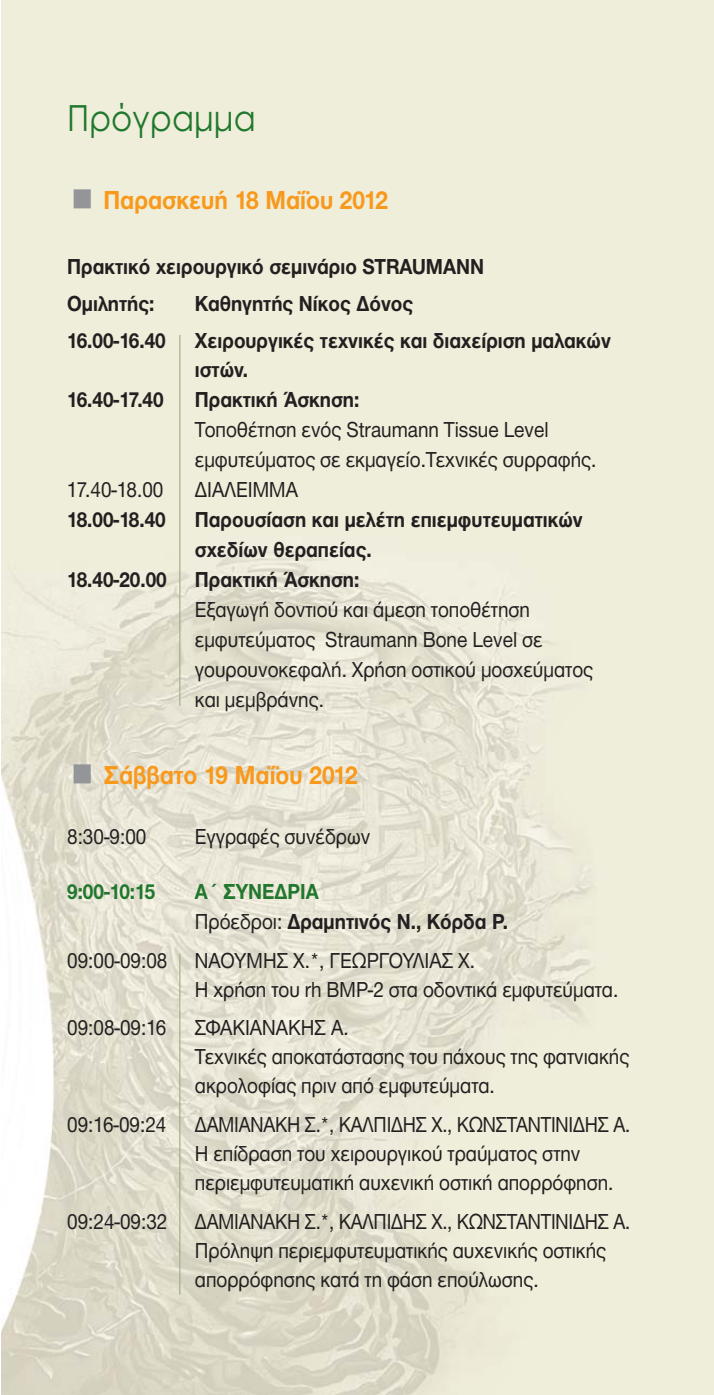
<style>
.page{position:relative;width:714px;height:1395px;background:#fff}
.page>*{position:absolute;margin:0;border:0;box-sizing:border-box;transform-origin:0 0}
.t1{font:36px "Century Gothic";color:#21772d;scale:.9 1}
.t2{font:700 27px "CF Helvetica";color:#f8991c;scale:.9 1}
.t3{font:22.5px/29px "CF Helvetica";color:#231f20;scale:.9 1}
.t4{font:700 22.5px/29.9px "CF Helvetica";color:#231f20;scale:.9 1}
.t5{font:22.5px/29px "CF Helvetica";color:#231f20;scale:.87 1}
.t6{font:700 22.5px "CF Helvetica";color:#21772d;scale:.9 1}
.s1{color:#21772d}
.s2{font-weight:400}
</style>
<div class="page">
<img style="left:1px;top:0;width:712px;height:1395px">
<hr style="left:179px;top:335px;width:1px;height:371px;background:#a1ab81">
<hr style="left:179px;top:954px;width:1px;height:341px;background:#a1ab81">
<svg style="left:74px;top:189px;width:17px;height:19px"></svg>
<svg style="left:74px;top:765px;width:17px;height:19px"></svg>
<h1 class="t1" style="left:67px;top:105px;width:211px">Πρόγραµµα</h1>
<p class="t2" style="left:103px;top:189px;width:318px">Παρασκευή 18 Μαΐου 2012</p>
<p class="t4" style="left:67px;top:251px;width:464px;line-height:36.7px">Πρακτικό χειρουργικό σεµινάριο STRAUMANN<br>Οµιλητής:</p>
<p class="t4" style="left:195px;top:291px;width:244px">Καθηγητής Νίκος ∆όνος</p>
<p class="t4" style="left:67px;top:327px;width:111px">16.00-16.40</p>
<p class="t4" style="left:195px;top:327px;width:463px">Χειρουργικές τεχνικές και διαχείριση µαλακών ιστών.</p>
<p class="t4" style="left:67px;top:387px;width:109px">16.40-17.40</p>
<p class="t4" style="left:195px;top:387px;width:184px">Πρακτική Άσκηση:</p>
<p class="t3" style="left:195px;top:417px;width:447px;line-height:29.9px">Τοποθέτηση ενός Straumann Tissue Level εµφυτεύµατος σε εκµαγείο.Τεχνικές συρραφής.</p>
<p class="t3" style="left:67px;top:477px;width:108px">17.40-18.00</p>
<p class="t3" style="left:195px;top:477px;width:116px">∆ΙΑΛΕΙΜΜΑ</p>
<p class="t4" style="left:67px;top:507px;width:111px">18.00-18.40</p>
<p class="t4" style="left:195px;top:507px;width:432px">Παρουσίαση και µελέτη επιεµφυτευµατικών</p>
<p class="t4" style="left:195px;top:537px;width:198px">σχεδίων θεραπείας.</p>
<p class="t4" style="left:67px;top:567px;width:326px">18.40-20.00 Πρακτική Άσκηση:</p>
<p class="t3" style="left:195px;top:597px;width:444px;line-height:29.9px">Εξαγωγή δοντιού και άµεση τοποθέτηση εµφυτεύµατος Straumann Bone Level σε γουρουνοκεφαλή. Χρήση οστικού µοσχεύµατος και µεµβράνης.</p>
<p class="t2" style="left:104px;top:765px;width:283px">Σάββατο 19 Μαΐου 2012</p>
<p class="t3" style="left:67px;top:824px;width:89px">8:30-9:00</p>
<p class="t3" style="left:195px;top:824px;width:196px">Eγγραφές συνέδρων</p>
<p class="t6" style="left:67px;top:883px;width:99px">9:00-10:15</p>
<p class="t4" style="left:195px;top:879px;width:349px"><span class="s1">Α΄ ΣΥΝΕ∆ΡΙΑ<br></span><span class="s2">Πρόεδροι:</span> ∆ραµητινός Ν., Κόρδα Ρ.</p>
<p class="t3" style="left:195px;top:948px;width:472px;text-indent:-128px">09:00-09:08 ΝΑΟΥΜΗΣ Χ.*, ΓΕΩΡΓΟΥΛΙΑΣ Χ.<br>Η χρήση του rh BMP-2 στα οδοντικά εµφυτεύµατα.</p>
<p class="t3" style="left:67px;top:1015px;width:112px">09:08-09:16</p>
<p class="t3" style="left:195px;top:1015px;width:484px">ΣΦΑΚΙΑΝΑΚΗΣ Α.<br>Τεχνικές αποκατάστασης του πάχους της φατνιακής ακρολοφίας πριν από εµφυτεύµατα.</p>
<p class="t3" style="left:67px;top:1112px;width:112px">09:16-09:24</p>
<p class="t5" style="left:195px;top:1112px;width:501px">∆ΑΜΙΑΝΑΚΗ Σ.*, ΚΑΛΠΙ∆ΗΣ Χ., ΚΩΝΣΤΑΝΤΙΝΙ∆ΗΣ Α.<br>Η επίδραση του χειρουργικού τραύµατος στην περιεµφυτευµατική αυχενική οστική απορρόφηση.</p>
<p class="t3" style="left:195px;top:1209px;width:485px;text-indent:-128px">09:24-09:32 ∆ΑΜΙΑΝΑΚΗ Σ.*, ΚΑΛΠΙ∆ΗΣ Χ., ΚΩΝΣΤΑΝΤΙΝΙ∆ΗΣ Α.<br>Πρόληψη περιεµφυτευµατικής αυχενικής οστικής απορρόφησης κατά τη φάση επούλωσης.</p>
</div>
